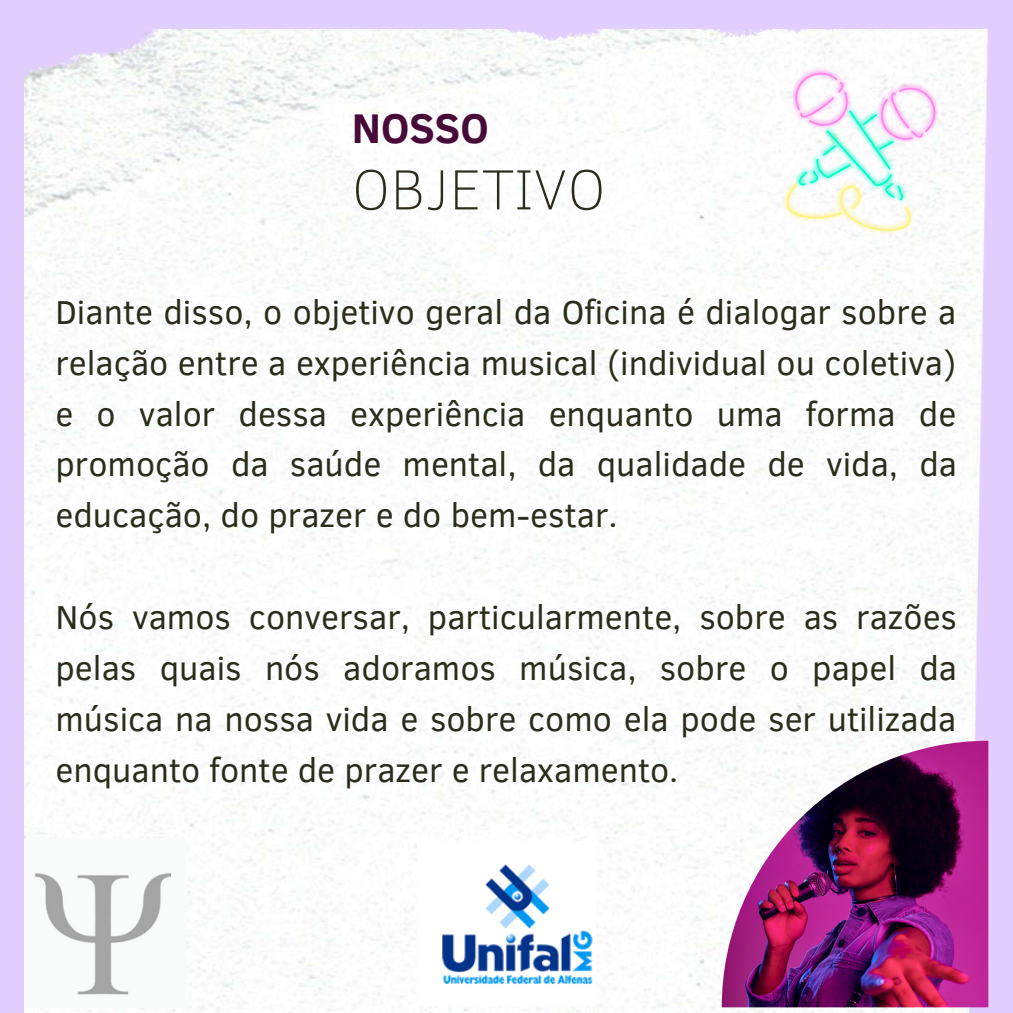
<style>
.page{position:relative;width:1013px;height:1013px;background:#fff}
.page>*{position:absolute;margin:0;border:0;box-sizing:border-box;transform-origin:0 0}
.t1{font:100 57.62px "Clear Sans";color:#2c2c1c}
.t2{font:700 42.5px "Clear Sans";color:#480a39}
.t3{font:34px/50.9px "Clear Sans";color:#2c2c1c;text-align:justify}
</style>
<div class="page">
<div style="left:0;top:0;width:1012px;height:1012px;background:#e2ceff"></div>
<div style="left:25px;top:29px;width:962px;height:983px;background:#fcfcfc"></div>
<img style="left:417px;top:841px;width:178px;height:164px">
<img style="left:25px;top:838px;width:161px;height:169px">
<img style="left:782px;top:61px;width:165px;height:90px">
<img style="left:776px;top:170px;width:146px;height:71px">
<svg style="left:782px;top:66px;width:159px;height:171px;background:#eff5f4"></svg>
<img style="left:721px;top:740px;width:267px;height:267px">
<p class="t2" style="left:352px;top:98px;width:138px">NOSSO</p>
<p class="t1" style="left:352px;top:147px;width:255px">OBJETIVO</p>
<p class="t3" style="left:55px;top:285px;width:903px">Diante disso, o objetivo geral da Oficina é dialogar sobre a relação entre a experiência musical (individual ou coletiva) e o valor dessa experiência enquanto uma forma de promoção da saúde mental, da qualidade de vida, da educação, do prazer e do bem-estar.</p>
<p class="t3" style="left:55px;top:590px;width:903px">Nós vamos conversar, particularmente, sobre as razões pelas quais nós adoramos música, sobre o papel da música na nossa vida e sobre como ela pode ser utilizada enquanto fonte de prazer e relaxamento.</p>
</div>
